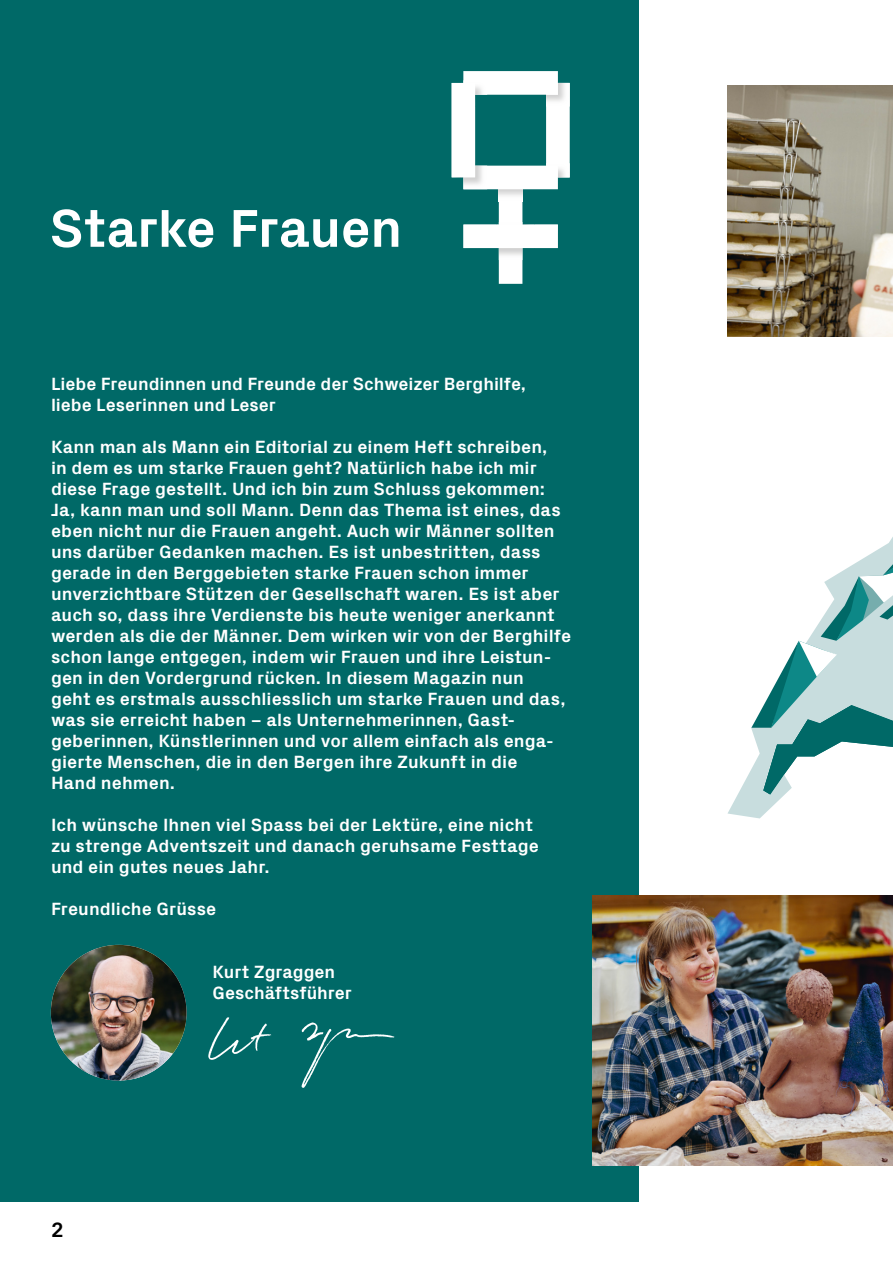
<style>
.page{position:relative;width:893px;height:1263px;background:#fff}
.page>*{position:absolute;margin:0;border:0;box-sizing:border-box;transform-origin:0 0}
.t1{font:700 54px "Px Grotesk";letter-spacing:-.005em;color:#fff}
.t2{font:700 21px "Px Grotesk";color:#000}
.t3{font:700 18px/21px "Px Grotesk";letter-spacing:.005em;color:#fff}
</style>
<div class="page">
<div style="left:0;top:0;width:639px;height:1201px;background:#006967"></div>
<svg style="left:463px;top:71px;width:107px;height:213px"></svg>
<img style="left:499px;top:222px;width:23px;height:38px">
<div style="left:463px;top:224px;width:95px;height:24px;background:#fff"></div>
<img style="left:463px;top:80px;width:24px;height:15px">
<img style="left:475px;top:163px;width:12px;height:3px">
<img style="left:463px;top:166px;width:24px;height:23px">
<div style="left:452px;top:83px;width:23px;height:94px;background:#fff"></div>
<svg style="left:727px;top:537px;width:166px;height:281px"></svg>
<svg style="left:751px;top:564px;width:142px;height:231px"></svg>
<img style="left:51px;top:945px;width:136px;height:135px;border-radius:68px">
<img style="left:208px;top:1017px;width:187px;height:71px">
<img style="left:592px;top:895px;width:301px;height:270px">
<img style="left:728px;top:85px;width:165px;height:252px">
<h1 class="t1" style="left:50px;top:189px;width:354px">Starke Frauen</h1>
<p class="t3" style="left:51px;top:373px;width:477px">Liebe Freundinnen und Freunde der Schweizer Berghilfe, liebe Leserinnen und Leser</p>
<p class="t3" style="left:51px;top:436px;width:522px">Kann man als Mann ein Editorial zu einem Heft schreiben,<br>in dem es um starke Frauen geht? Natürlich habe ich mir diese Frage gestellt. Und ich bin zum Schluss gekommen:<br>Ja, kann man und soll Mann. Denn das Thema ist eines, das eben nicht nur die Frauen angeht. Auch wir Männer sollten uns darüber Gedanken machen. Es ist unbestritten, dass gerade in den Berggebieten starke Frauen schon immer unverzichtbare Stützen der Gesellschaft waren. Es ist aber auch so, dass ihre Verdienste bis heute weniger anerkannt werden als die der Männer. Dem wirken wir von der Berghilfe schon lange entgegen, indem wir Frauen und ihre Leistun&shy;gen in den Vordergrund rücken. In diesem Magazin nun<br>geht es erstmals ausschliesslich um starke Frauen und das, was sie erreicht haben – als Unternehmerinnen, Gast&shy;geberinnen, Künstlerinnen und vor allem einfach als enga&shy;gierte Menschen, die in den Bergen ihre Zukunft in die<br>Hand nehmen.</p>
<p class="t3" style="left:51px;top:814px;width:489px">Ich wünsche Ihnen viel Spass bei der Lektüre, eine nicht zu strenge Adventszeit und danach geruhsame Festtage und ein gutes neues Jahr.</p>
<p class="t3" style="left:51px;top:898px;width:167px">Freundliche Grüsse</p>
<p class="t2" style="left:51px;top:1215px;width:14px">2</p>
<p class="t3" style="left:213px;top:961px;width:141px">Kurt Zgraggen<br>Geschäftsführer</p>
</div>
